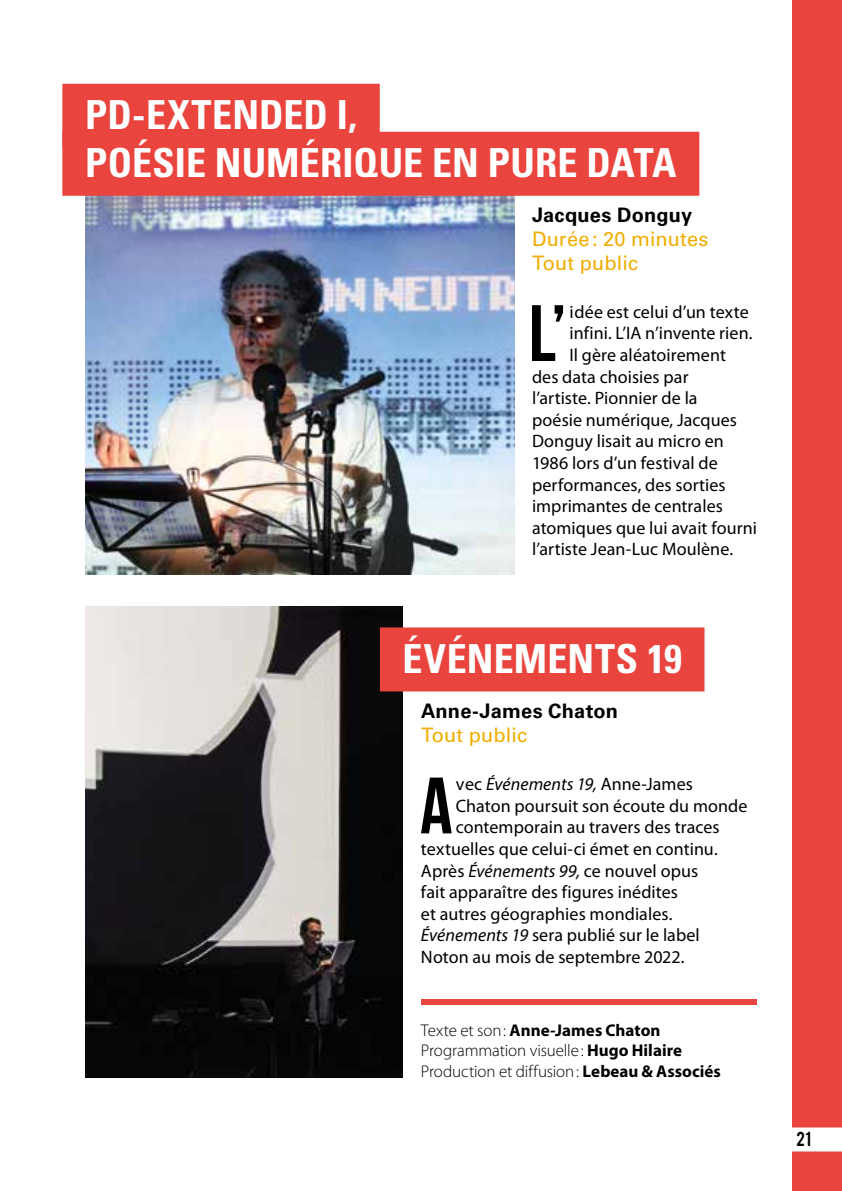
<style>
.page{position:relative;width:842px;height:1191px;background:#fff}
.page>*{position:absolute;margin:0;border:0;box-sizing:border-box;transform-origin:0 0}
.t1{font:700 79.8px "Bebas Neue";color:#000}
.t2{font:700 condensed 40px/48px "Univers LT Std";letter-spacing:.005em;color:#fff}
.t3{font:20px/24px "Univers LT Std";letter-spacing:.005em;color:#f0ad00}
.t4{font:700 20px "Univers LT Std";letter-spacing:.01em;color:#000}
.t5{font:18px "Myriad Pro";letter-spacing:.005em;color:#000}
.t6{font:300 17px/20.4px "Myriad Pro";letter-spacing:-.005em;color:#000}
.t7{font:16px "Bebas";color:#000}
.s1{font-style:italic}
.s2{font-weight:700}
</style>
<div class="page">
<img style="left:85px;top:196px;width:429px;height:378px">
<div style="left:62px;top:84px;width:318px;height:64px;background:#e9453e"></div>
<div style="left:62px;top:132px;width:637px;height:64px;background:#e9453e"></div>
<div style="left:793px;top:0;width:49px;height:1191px;background:#e9453e"></div>
<img style="left:85px;top:607px;width:318px;height:470px">
<div style="left:380px;top:627px;width:324px;height:64px;background:#e9453e"></div>
<div style="left:421px;top:998px;width:336px;height:6px;background:#e9453e"></div>
<div style="left:792px;top:1127px;width:50px;height:24px;background:#fff"></div>
<h2 class="t2" style="left:85px;top:91px;width:593px">PD-EXTENDED I,<br>POÉSIE NUMÉRIQUE EN PURE DATA</h2>
<p class="t4" style="left:532px;top:203px;width:162px">Jacques Donguy</p>
<p class="t3" style="left:532px;top:227px;width:178px">Durée: 20 minutes<br>Tout public</p>
<h1 class="t1" style="left:529px;top:290px;width:39px">L’</h1>
<p class="t5" style="left:569px;top:301px;width:181px">idée est celui d’un texte</p>
<p class="t5" style="left:569px;top:322px;width:185px">infini. L’IA n’invente rien.</p>
<p class="t5" style="left:569px;top:344px;width:158px">Il gère aléatoirement</p>
<p class="t5" style="left:532px;top:365px;width:158px">des data choisies par</p>
<p class="t5" style="left:532px;top:387px;width:167px">l’artiste. Pionnier de la</p>
<p class="t5" style="left:532px;top:409px;width:206px">poésie numérique, Jacques</p>
<p class="t5" style="left:532px;top:430px;width:193px">Donguy lisait au micro en</p>
<p class="t5" style="left:532px;top:452px;width:187px">1986 lors d’un festival de</p>
<p class="t5" style="left:532px;top:473px;width:195px">performances, des sorties</p>
<p class="t5" style="left:532px;top:495px;width:192px">imprimantes de centrales</p>
<p class="t5" style="left:532px;top:517px;width:226px">atomiques que lui avait fourni</p>
<p class="t5" style="left:532px;top:538px;width:203px">l’artiste Jean-Luc Moulène.</p>
<h2 class="t2" style="left:403px;top:634px;width:281px">ÉVÉNEMENTS 19</h2>
<p class="t4" style="left:421px;top:699px;width:199px">Anne-James Chaton</p>
<p class="t3" style="left:421px;top:723px;width:108px">Tout public</p>
<h1 class="t1" style="left:420px;top:762px;width:34px">A</h1>
<p class="t5" style="left:456px;top:773px;width:239px">vec <span class="s1">Événements 19,</span> Anne-James</p>
<p class="t5" style="left:456px;top:794px;width:293px">Chaton poursuit son écoute du monde</p>
<p class="t5" style="left:456px;top:816px;width:265px">contemporain au travers des traces</p>
<p class="t5" style="left:421px;top:838px;width:298px">textuelles que celui-ci émet en continu.</p>
<p class="t5" style="left:421px;top:859px;width:279px">Après <span class="s1">Événements 99,</span> ce nouvel opus</p>
<p class="t5" style="left:421px;top:881px;width:258px">fait apparaître des figures inédites</p>
<p class="t5" style="left:421px;top:902px;width:253px">et autres géographies mondiales.</p>
<p class="t5" style="left:421px;top:924px;width:280px"><span class="s1">Événements 19</span> sera publié sur le label</p>
<p class="t5" style="left:421px;top:946px;width:265px">Noton au mois de septembre 2022.</p>
<p class="t6" style="left:421px;top:1019px;width:301px">Texte et son: <span class="s2">Anne-James Chaton<br></span>Programmation visuelle: <span class="s2">Hugo Hilaire<br></span>Production et diffusion: <span class="s2">Lebeau &amp; Associés</span></p>
<p class="t7" style="left:796px;top:1126px;width:16px">21</p>
</div>
